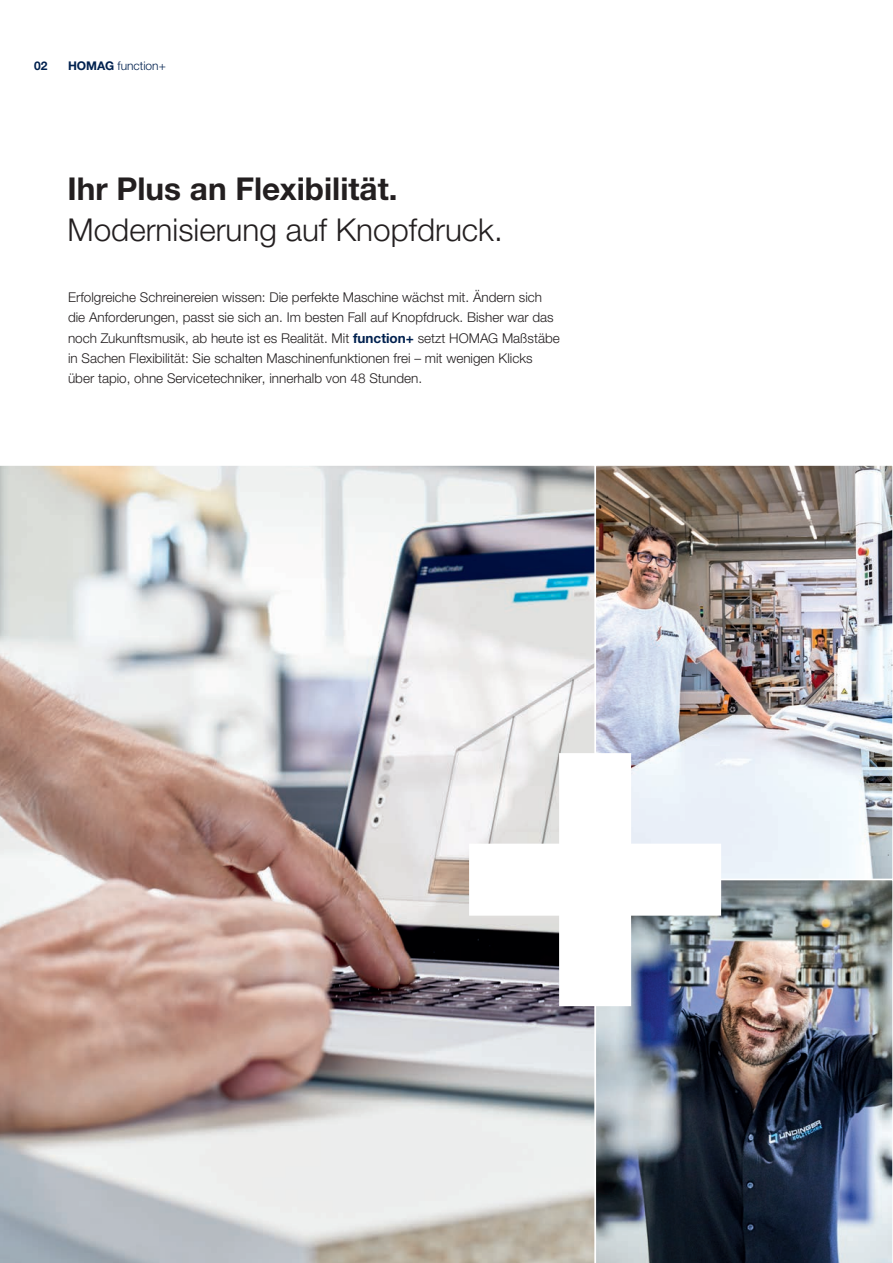
<style>
.page{position:relative;width:893px;height:1263px;background:#fff}
.page>*{position:absolute;margin:0;border:0;box-sizing:border-box;transform-origin:0 0}
.t1{font:300 31.5px "Helvetica Neue LTW1 G";color:#231f20}
.t2{font:700 31.5px "Helvetica Neue LTW1 G";color:#231f20}
.t3{font:300 13.5px/20.4px "Helvetica Neue LTW1 G";color:#231f20}
.t4{font:300 12px "Helvetica Neue LTW1 G";color:#00214f}
.t5{font:700 12px "Helvetica Neue LTW1 G";color:#00214f}
.s1{font-weight:700}
.s2{font-weight:700;color:#00214f}
</style>
<div class="page">
<img style="left:598px;top:467px;width:292px;height:410px">
<img style="left:0;top:465px;width:595px;height:798px">
<div style="left:595px;top:464px;width:298px;height:416px;border:2px solid #fff"></div>
<img style="left:596px;top:879px;width:297px;height:384px">
<svg style="left:469px;top:753px;width:252px;height:253px"></svg>
<p class="t5" style="left:34px;top:58px;width:15px">02</p>
<p class="t4" style="left:68px;top:58px;width:99px"><span class="s1">HOMAG</span> function+</p>
<h1 class="t2" style="left:68px;top:169px;width:331px">Ihr Plus an Flexibilität.</h1>
<h1 class="t1" style="left:68px;top:210px;width:437px">Modernisierung auf Knopfdruck.</h1>
<p class="t3" style="left:68px;top:287px;width:493px">Erfolgreiche Schreinereien wissen: Die perfekte Maschine wächst mit. Ändern sich die Anforderungen, passt sie sich an. Im besten Fall auf Knopfdruck. Bisher war das noch Zukunftsmusik, ab heute ist es Realität. Mit <span class="s2">function+</span> setzt HOMAG Maßstäbe in Sachen Flexibilität: Sie schalten Maschinenfunktionen frei – mit wenigen Klicks über tapio, ohne Servicetechniker, innerhalb von 48 Stunden.</p>
</div>
